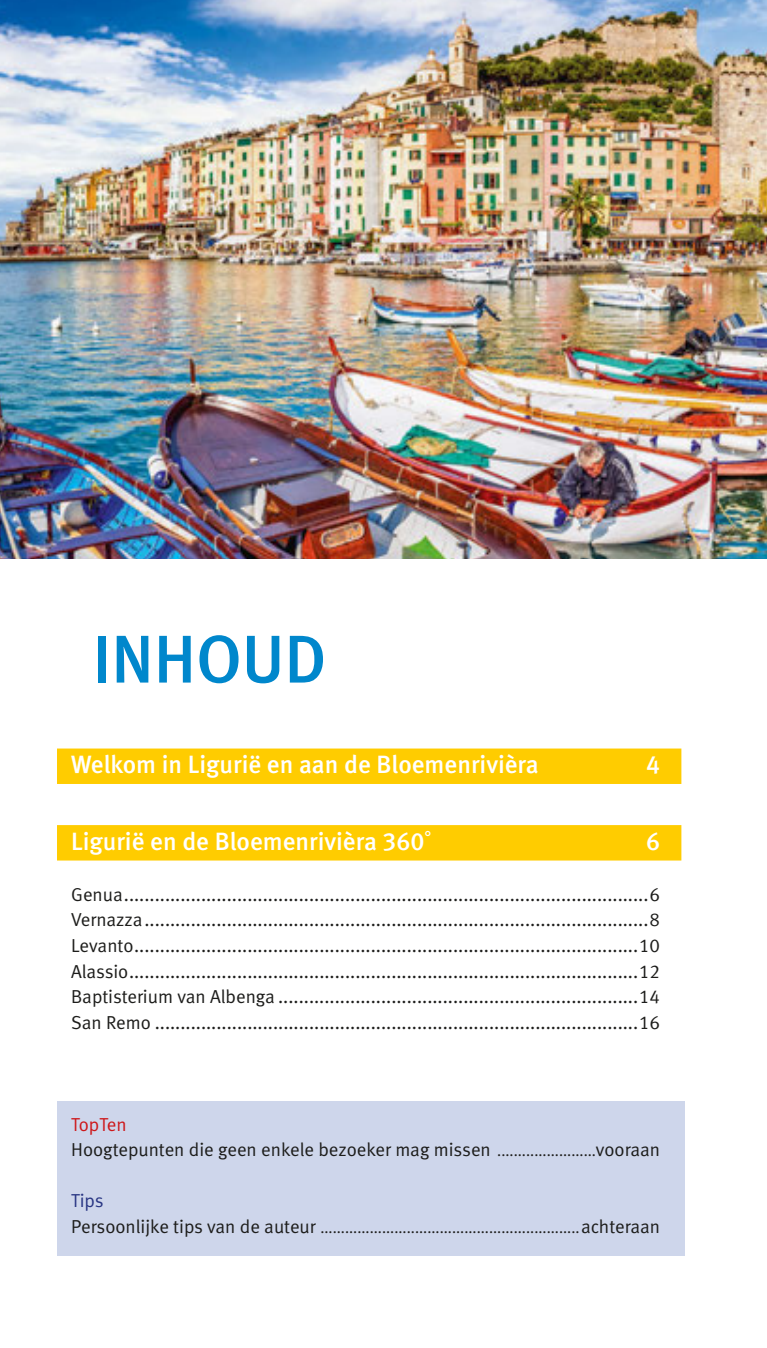
<style>
.page{position:relative;width:767px;height:1348px;background:#fff}
.page>*{position:absolute;margin:0;border:0;box-sizing:border-box;transform-origin:0 0}
.t1{font:67.5px "Meta Medium LF";color:#0087cc}
.t2{font:25px "Meta Medium LF";color:#fff}
.t3{font:18.75px/25.5px "Meta Normal LF";color:#1d1d1b;text-align:justify}
.t4{font:18.75px "Meta Normal LF";color:#283583}
.t5{font:15px "Meta Normal LF";color:#1d1d1b}
.s1{color:#cd171a}
.s2{font-size:15px}
.s3{font-size:18.75px}
</style>
<div class="page">
<div style="left:57px;top:1100px;width:627px;height:155px;background:#ced6eb"></div>
<div style="left:57px;top:748px;width:624px;height:36px;background:#fc0"></div>
<div style="left:57px;top:825px;width:624px;height:35px;background:#fc0"></div>
<img style="left:0;top:0;width:766px;height:558px">
<h1 class="t1" style="left:92px;top:619px;width:235px">INHOUD</h1>
<h2 class="t2" style="left:71px;top:750px;width:469px">Welkom in Ligurië en aan de Bloemenrivièra</h2>
<h2 class="t2" style="left:645px;top:750px;width:16px">4</h2>
<h2 class="t2" style="left:71px;top:826px;width:361px">Ligurië en de Bloemenrivièra 360˚</h2>
<h2 class="t2" style="left:645px;top:826px;width:16px">6</h2>
<p class="t3" style="left:71px;top:881px;width:590px">Genua......................................................................................................6<br>Vernazza..................................................................................................8<br>Levanto..................................................................................................10<br>Alassio...................................................................................................12<br>Baptisterium van Albenga ......................................................................14<br>San Remo ..............................................................................................16</p>
<p class="t3" style="left:71px;top:1111px;width:590px"><span class="s1">TopTen<br></span>Hoogtepunten die geen enkele bezoeker mag missen <span class="s2">........................</span>vooraan</p>
<p class="t4" style="left:71px;top:1189px;width:34px">Tips</p>
<p class="t5" style="left:71px;top:1218px;width:590px"><span class="s3">Persoonlijke tips van de auteur</span> ...............................................................<span class="s3">achteraan</span></p>
</div>
